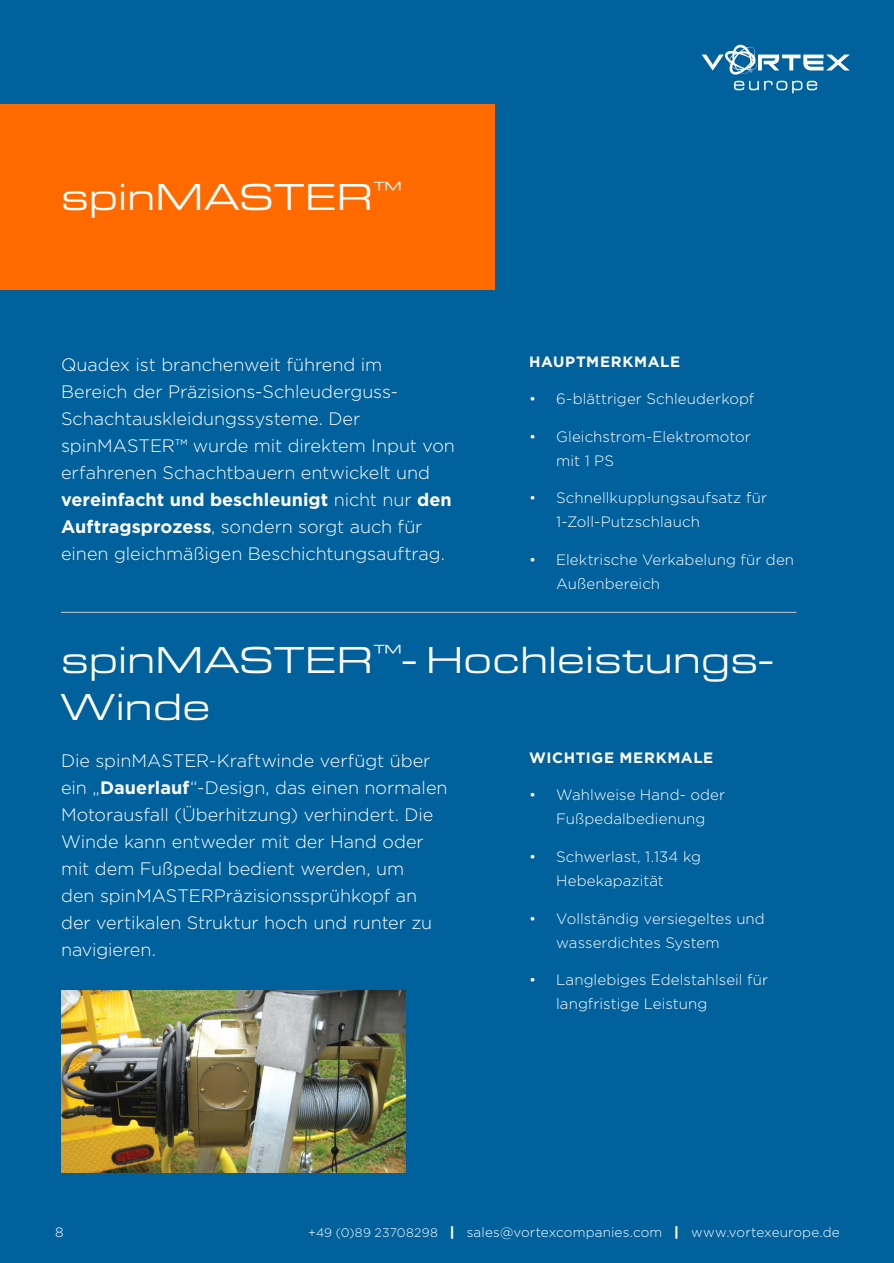
<style>
.page{position:relative;width:894px;height:1263px;background:#fff}
.page>*{position:absolute;margin:0;border:0;box-sizing:border-box;transform-origin:0 0}
.Project_Orange_Headline{font:39px/46.8px "Eurostile Ext";letter-spacing:-.005em;color:#fff}
.Copy{font:300 18px/27px "Gotham";letter-spacing:-.005em;color:#fff}
.t1{font:300 15px/24px "Gotham";letter-spacing:.005em;color:#fff}
.Copy-2{font:700 15px "Gotham";letter-spacing:.04em;color:#fff}
.t2{font:300 13.5px "Gotham";letter-spacing:.015em;color:#fff}
.s1{font-weight:700}
.s2{font-size:12.3px}
.s3{font-weight:900}
</style>
<div class="page">
<div style="left:0;top:0;width:893px;height:1263px;background:#00619c"></div>
<svg style="left:734px;top:81px;width:82px;height:12px"></svg>
<svg style="left:701px;top:45px;width:148px;height:30px"></svg>
<div style="left:0;top:104px;width:494px;height:186px;background:#ff6a00"></div>
<img style="left:61px;top:990px;width:345px;height:182px">
<hr style="left:61px;top:612px;width:735px;height:1px;background:#c9cacc">
<p class="Project_Orange_Headline" style="left:61px;top:171px;width:342px">spinMASTER<sup>™</sup></p>
<p class="Copy" style="left:61px;top:351px;width:395px">Quadex ist branchenweit führend im<br>Bereich der Präzisions-Schleuderguss-Schachtauskleidungssysteme. Der spinMASTER™ wurde mit direktem Input von erfahrenen Schachtbauern entwickelt und <span class="s1">vereinfacht und beschleunigt</span> nicht nur <span class="s1">den Auftragsprozess</span>, sondern sorgt auch für einen gleichmäßigen Beschichtungsauftrag.</p>
<p class="Copy-2" style="left:529px;top:352px;width:152px">HAUPTMERKMALE</p>
<p class="t1" style="left:529px;top:387px;width:227px">• 6-blättriger Schleuderkopf</p>
<p class="t1" style="left:556px;top:424px;width:196px;text-indent:-27px">• Gleichstrom-Elektromotor mit 1 PS</p>
<p class="t1" style="left:556px;top:486px;width:212px;text-indent:-27px">• Schnellkupplungsaufsatz für<br>1-Zoll-Putzschlauch</p>
<p class="t1" style="left:556px;top:547px;width:239px;text-indent:-27px">• Elektrische Verkabelung für den<br>Außenbereich</p>
<p class="Project_Orange_Headline" style="left:61px;top:634px;width:712px">spinMASTER<sup>™</sup>- Hochleistungs-<br>Winde</p>
<p class="Copy" style="left:61px;top:747px;width:388px">Die spinMASTER-Kraftwinde verfügt über ein „<span class="s1">Dauerlauf</span>“-Design, das einen normalen Motorausfall (Überhitzung) verhindert. Die Winde kann entweder mit der Hand oder mit dem Fußpedal bedient werden, um<br>den spinMASTERPräzisionssprühkopf an der vertikalen Struktur hoch und runter zu navigieren.</p>
<p class="Copy-2" style="left:529px;top:747px;width:185px">WICHTIGE MERKMALE</p>
<p class="t1" style="left:529px;top:783px;width:197px;text-align:center">• Wahlweise Hand- oder<br>Fußpedalbedienung</p>
<p class="t1" style="left:556px;top:844px;width:146px;text-indent:-27px">• Schwerlast, 1.134 kg<br>Hebekapazität</p>
<p class="t1" style="left:556px;top:906px;width:210px;text-indent:-27px">• Vollständig versiegeltes und wasserdichtes System</p>
<p class="t1" style="left:556px;top:967px;width:213px;text-indent:-27px">• Langlebiges Edelstahlseil für langfristige Leistung</p>
<p class="t2" style="left:55px;top:1225px;width:10px">8</p>
<p class="t2" style="left:308px;top:1225px;width:533px"><span class="s2">+49 (0)89 23708298</span> <span class="s3">|</span> sales@vortexcompanies.com <span class="s3">|</span> www.vortexeurope.de</p>
</div>
